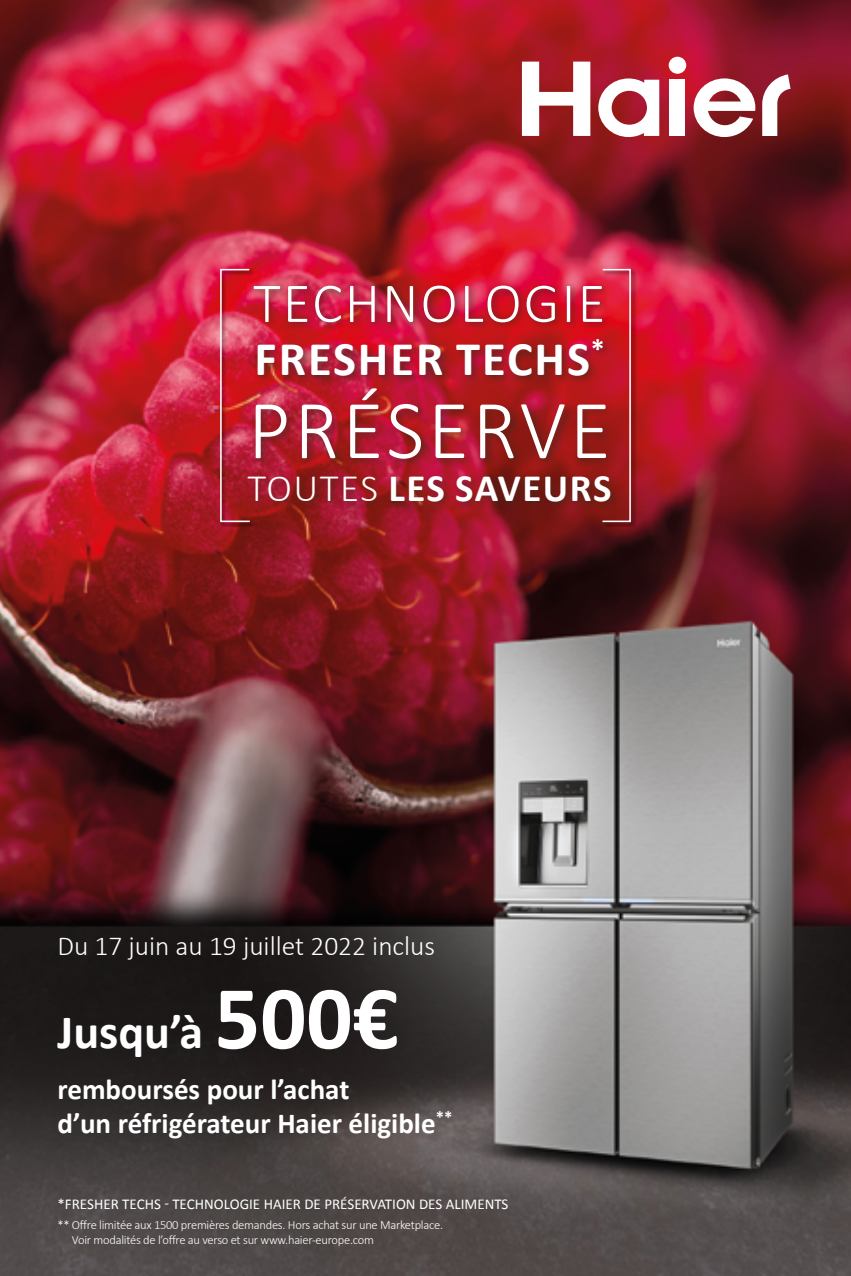
<style>
.page{position:relative;width:851px;height:1276px;background:#fff}
.page>*{position:absolute;margin:0;border:0;box-sizing:border-box;transform-origin:0 0}
.t1{font:300 84.5px "Calibri";letter-spacing:.04em;color:#fff}
.t2{font:300 56.75px "Calibri";letter-spacing:.04em;color:#fff}
.t3{font:700 48.5px "Calibri";letter-spacing:.04em;color:#fff}
.t4{font:700 48px "Calibri";color:#fff}
.t5{font:700 39px "Calibri";letter-spacing:.035em;color:#fff}
.t6{font:700 29px/34.5px "Calibri";color:#fff}
.t7{font:300 27.5px "Calibri";color:#fff}
.t8{font:15px "Calibri";color:#fff}
.t9{font:300 12.5px/15px "Calibri";letter-spacing:-.02em;color:#fff}
.s1{font-weight:300}
.s2{font-size:90.75px}
</style>
<div class="page">
<img style="left:0;top:0;width:850px;height:1276px">
<svg style="left:693px;top:78px;width:62px;height:59px"></svg>
<div style="left:669px;top:80px;width:16px;height:56px;background:#fff"></div>
<div style="left:668px;top:57px;width:18px;height:17px;background:#fff;border-radius:50%"></div>
<svg style="left:522px;top:62px;width:68px;height:74px"></svg>
<svg style="left:598px;top:78px;width:61px;height:59px"></svg>
<svg style="left:762px;top:74px;width:28px;height:62px"></svg>
<div style="left:602px;top:268px;width:34px;height:259px;background:#000;opacity:.75"></div>
<div style="left:243px;top:283px;width:375px;height:226px;background:#47281a;opacity:.7"></div>
<div style="left:220px;top:268px;width:36px;height:259px;background:#000;opacity:.75"></div>
<div style="left:220px;top:269px;width:30px;height:253px;border:2px solid #fff"></div>
<h2 class="t2" style="left:253px;top:268px;width:353px">TECHNOLOGIE</h2>
<h3 class="t3" style="left:254px;top:325px;width:352px">FRESHER TECHS<sup>*</sup></h3>
<h1 class="t1" style="left:248px;top:377px;width:364px">PRÉSERVE</h1>
<h3 class="t5" style="left:247px;top:460px;width:365px"><span class="s1">TOUTES</span> LES SAVEURS</h3>
<h3 class="t7" style="left:57px;top:928px;width:379px">Du 17 juin au 19 juillet 2022 inclus</h3>
<h3 class="t4" style="left:57px;top:998px;width:342px">Jusqu’à <span class="s2">500€</span></h3>
<h3 class="t6" style="left:57px;top:1070px;width:396px">remboursés pour l’achat<br>d’un réfrigérateur Haier éligible<sup>**</sup></h3>
<p class="t8" style="left:57px;top:1195px;width:452px">*FRESHER TECHS - TECHNOLOGIE HAIER DE PRÉSERVATION DES ALIMENTS</p>
<p class="t9" style="left:72px;top:1217px;width:372px;text-indent:-15px">** Offre limitée aux 1500 premières demandes. Hors achat sur une Marketplace.<br>Voir modalités de l’offre au verso et sur www.haier-europe.com</p>
</div>
